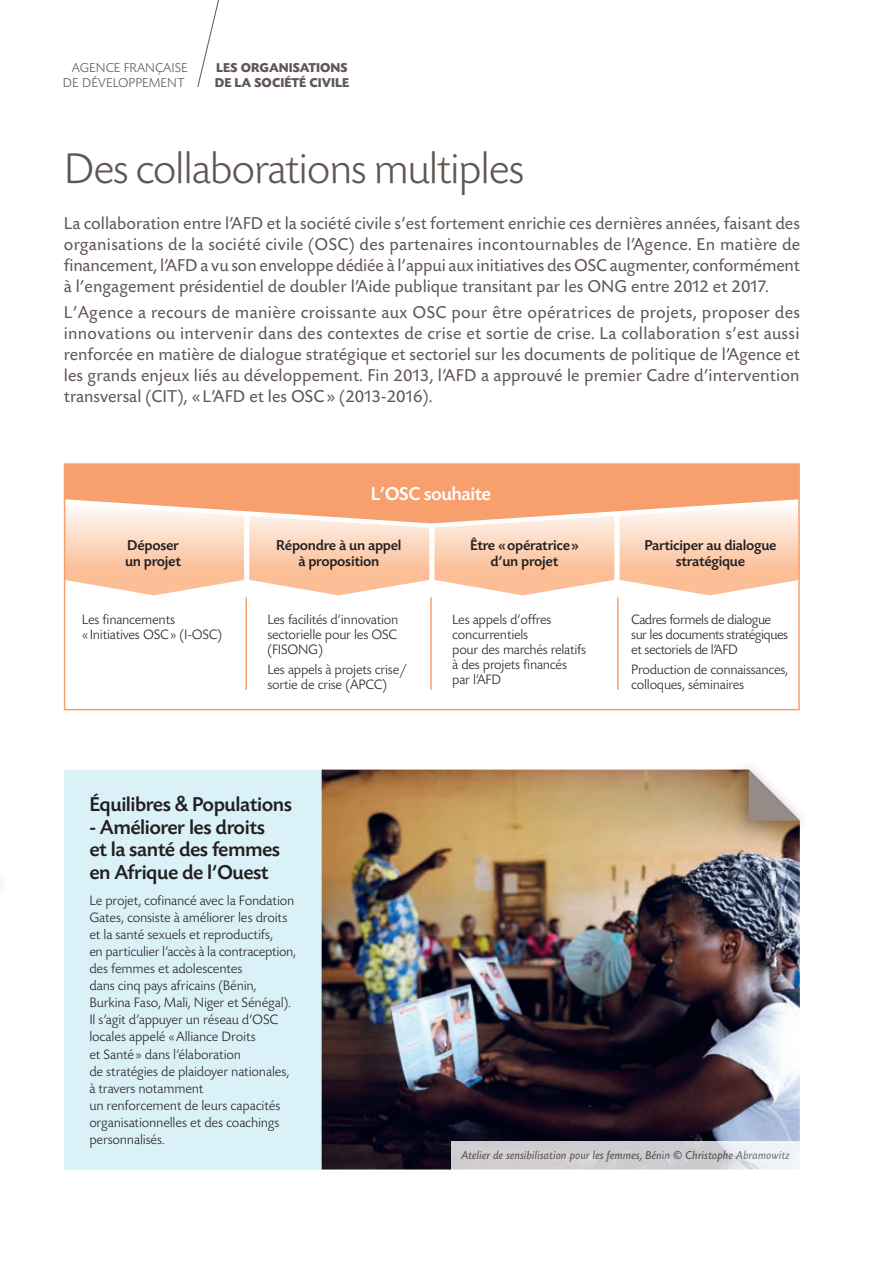
<style>
.page{position:relative;width:885px;height:1263px;background:#fff}
.page>*{position:absolute;margin:0;border:0;box-sizing:border-box;transform-origin:0 0}
._02_Titre_niveau_1{font:300 45px "Today SBOP";letter-spacing:-.03em;color:#605653}
._04_Titre_encadré{font:500 21px/22.5px "Today SBOP";letter-spacing:-.025em;color:#231f20}
._04_Titre_encadré-2{font:500 19.5px "Today SBOP";letter-spacing:-.025em;color:#fff}
._02_Chapô{font:18px/21px "Today SBOP";color:#605653;text-align:justify}
._02_Texte_courant{font:500 15px/16.5px "Today SBOP";letter-spacing:-.015em;color:#231f20;text-align:center}
._04_Texte_encadré{font:300 14.25px/17.1px "Today SBOP";letter-spacing:-.015em;color:#231f20}
._02_Texte_courant-2{font:300 14.25px/15px "Today SBOP";letter-spacing:-.015em;color:#231f20}
._02_Texte_courant-3{font:300 14.25px/15px "Today SBOP";letter-spacing:-.035em;color:#231f20}
.t1{font:700 13.5px/15px "Today SBOP";color:#605653}
.t2{font:300 13.5px/15px "Today SBOP";color:#605653;text-align:right}
.t3{font:italic 12px "Today SBOP";color:#605653}
.s1{font-family:"Helvetica Neue LT"}
</style>
<div class="page">
<svg style="left:197px;top:0;width:22px;height:87px"></svg>
<div style="left:64px;top:770px;width:257px;height:399px;background:#daf1f8"></div>
<img style="left:321px;top:770px;width:478px;height:399px">
<div style="left:614px;top:579px;width:191px;height:132px;border:4px solid #fff"></div>
<svg style="left:63px;top:530px;width:738px;height:68px"></svg>
<svg style="left:63px;top:463px;width:737px;height:67px;background:#f9b891"></svg>
<div style="left:64px;top:464px;width:735px;height:246px;border:2px solid #f8a06d"></div>
<hr style="left:245px;top:597px;width:2px;height:93px;background:#f8a06d">
<hr style="left:430px;top:597px;width:1px;height:93px;background:#f8a06d">
<hr style="left:617px;top:597px;width:1px;height:93px;background:#f8a06d">
<div style="left:732px;top:759px;width:78px;height:78px;background:#231f20;opacity:.3"></div>
<svg style="left:748px;top:770px;width:51px;height:51px"></svg>
<svg style="left:451px;top:1141px;width:348px;height:28px;background:#d4d4d8"></svg>
<p class="t2" style="left:63px;top:61px;width:126px">AGENCE FRANÇAISE<br>DE DÉVELOPPEMENT</p>
<p class="t1" style="left:215px;top:60px;width:136px">LES ORGANISATIONS<br>DE LA SOCIÉTÉ CIVILE</p>
<p class="_02_Titre_niveau_1" style="left:64px;top:145px;width:462px">Des collaborations multiples</p>
<p class="_02_Chapô" style="left:64px;top:214px;width:737px">La collaboration entre l’AFD et la société civile s’est fortement enrichie ces dernières années, faisant des organisations de la société civile (OSC) des partenaires incontournables de l’Agence. En matière de financement, l’AFD a vu son enveloppe dédiée à l’appui aux initiatives des OSC augmenter, conformément à l’engagement présidentiel de doubler l’Aide publique transitant par les ONG entre 2012 et 2017.</p>
<p class="_02_Chapô" style="left:64px;top:302px;width:737px">L’Agence a recours de manière croissante aux OSC pour être opératrices de projets, proposer des innovations ou intervenir dans des contextes de crise et sortie de crise. La collaboration s’est aussi renforcée en matière de dialogue stratégique et sectoriel sur les documents de politique de l’Agence et les grands enjeux liés au développement. Fin 2013, l’AFD a approuvé le premier Cadre d’intervention transversal (CIT), « L’AFD et les OSC» (2013-2016).</p>
<p class="_04_Titre_encadré-2" style="left:371px;top:484px;width:122px">L’OSC souhaite</p>
<p class="_02_Texte_courant" style="left:470px;top:537px;width:110px">Être «opératrice» d’un projet</p>
<p class="_02_Texte_courant" style="left:125px;top:537px;width:57px;text-align:left">Déposer un projet</p>
<p class="_02_Texte_courant" style="left:276px;top:537px;width:127px">Répondre à un appel à proposition</p>
<p class="_02_Texte_courant" style="left:644px;top:537px;width:134px">Participer au dialogue stratégique</p>
<p class="_02_Texte_courant-2" style="left:82px;top:612px;width:141px">Les financements «Initiatives OSC» (I-OSC)</p>
<p class="_02_Texte_courant-2" style="left:267px;top:612px;width:132px;text-align:justify">Les facilités d’innovation sectorielle pour les OSC (FISONG)</p>
<p class="_02_Texte_courant-2" style="left:267px;top:663px;width:141px">Les appels à projets crise/ sortie de crise (APCC)</p>
<p class="_04_Titre_encadré" style="left:89px;top:794px;width:204px">Équilibres <span class="s1">&amp;</span> Populations</p>
<p class="_04_Titre_encadré" style="left:89px;top:817px;width:192px">- Améliorer les droits et la santé des femmes en Afrique de l’Ouest</p>
<p class="_04_Texte_encadré" style="left:89px;top:892px;width:208px">Le projet, cofinancé avec la Fondation Gates, consiste à améliorer les droits et la santé sexuels et reproductifs,<br>en particulier l’accès à la contraception, des femmes et adolescentes<br>dans cinq pays africains (Bénin, Burkina Faso, Mali, Niger et Sénégal).<br>Il s’agit d’appuyer un réseau d’OSC locales appelé «Alliance Droits<br>et Santé» dans l’élaboration<br>de stratégies de plaidoyer nationales, à travers notamment<br>un renforcement de leurs capacités organisationnelles et des coachings personnalisés.</p>
<p class="_02_Texte_courant-2" style="left:452px;top:612px;width:135px">Les appels d’offres concurrentiels<br>pour des marchés relatifs à des projets financés par l’AFD</p>
<p class="_02_Texte_courant-3" style="left:631px;top:612px;width:158px">Cadres formels de dialogue sur les documents stratégiques et sectoriels de l’AFD</p>
<p class="_02_Texte_courant-2" style="left:631px;top:663px;width:158px">Production de connaissances, colloques, séminaires</p>
<p class="t3" style="left:461px;top:1149px;width:330px">Atelier de sensibilisation pour les femmes, Bénin © Christophe Abramowitz</p>
</div>
